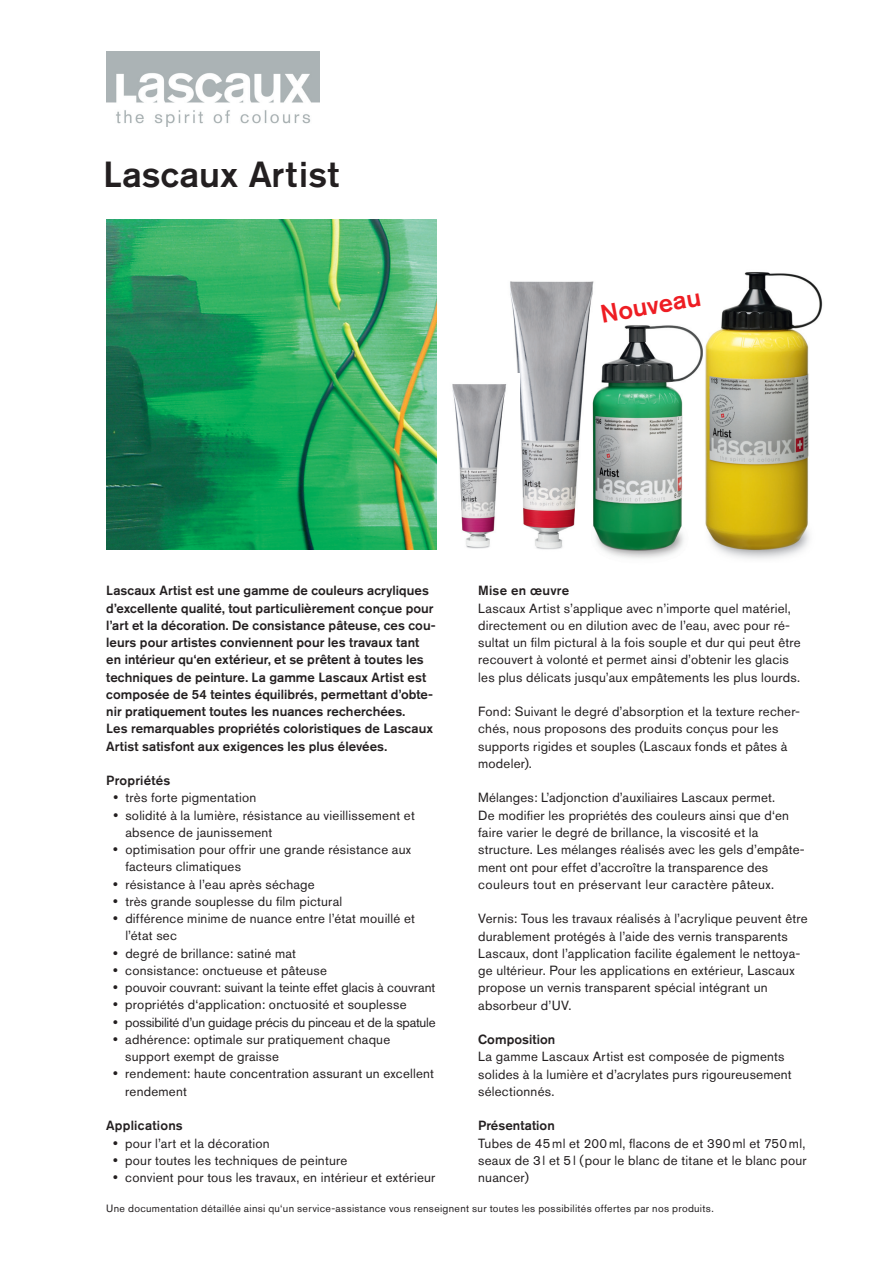
<style>
.page{position:relative;width:893px;height:1263px;background:#fff}
.page>*{position:absolute;margin:0;border:0;box-sizing:border-box;transform-origin:0 0}
.t1{font:500 36px "Akzidenz Grotesk BE";letter-spacing:.01em;color:#231f20}
.t2{font:500 25.2px "Akzidenz Grotesk BE";color:#ee1d23}
.t3{font:13.2px/17.2px "Akzidenz Grotesk BE";letter-spacing:.015em;color:#231f20}
.t4{font:500 13.2px/17.2px "Akzidenz Grotesk BE";letter-spacing:.005em;color:#231f20}
.t5{font:10.5px "Akzidenz Grotesk BE";letter-spacing:.03em;color:#231f20}
</style>
<div class="page">
<img style="left:106px;top:51px;width:213px;height:75px">
<img style="left:106px;top:219px;width:330px;height:330px">
<img style="left:510px;top:281px;width:84px;height:269px">
<img style="left:452px;top:373px;width:67px;height:177px">
<img style="left:591px;top:310px;width:112px;height:249px">
<img style="left:705px;top:272px;width:118px;height:287px">
<h1 class="t1" style="left:103px;top:153px;width:237px">Lascaux Artist</h1>
<h2 class="t2" style="left:598px;top:299px;width:103px;rotate:-10deg">Nouveau</h2>
<p class="t4" style="left:106px;top:582px;width:331px">Lascaux Artist est une gamme de couleurs acryliques d’excellente qualité, tout particulièrement conçue pour l’art et la décoration. De consistance pâteuse, ces cou&shy;leurs pour artistes conviennent pour les travaux tant en intérieur qu‘en extérieur, et se prêtent à toutes les techniques de peinture. La gamme Lascaux Artist est composée de 54 teintes équilibrés, permettant d’obte&shy;nir pratiquement toutes les nuances recherchées.<br>Les remarquables propriétés coloristiques de Lascaux Artist satisfont aux exigences les plus élevées.</p>
<p class="t4" style="left:106px;top:772px;width:66px">Propriétés</p>
<p class="t3" style="left:125px;top:789px;width:312px">très forte pigmentation<br>solidité à la lumière, résistance au vieillissement et absence de jaunissement<br>optimisation pour offrir une grande résistance aux facteurs climatiques<br>résistance à l’eau après séchage<br>très grande souplesse du film pictural<br>différence minime de nuance entre l’état mouillé et l’état sec<br>degré de brillance: satiné mat<br>consistance: onctueuse et pâteuse<br>pouvoir couvrant: suivant la teinte effet glacis à couvrant propriétés d‘application: onctuosité et souplesse possibilité d’un guidage précis du pinceau et de la spatule adhérence: optimale sur pratiquement chaque support exempt de graisse<br>rendement: haute concentration assurant un excellent rendement</p>
<p class="t4" style="left:106px;top:1117px;width:78px">Applications</p>
<p class="t3" style="left:125px;top:1134px;width:312px">pour l’art et la décoration<br>pour toutes les techniques de peinture<br>convient pour tous les travaux, en intérieur et extérieur</p>
<p class="t4" style="left:478px;top:582px;width:92px">Mise en œuvre</p>
<p class="t3" style="left:478px;top:599px;width:324px">Lascaux Artist s’applique avec n’importe quel matériel, directement ou en dilution avec de l’eau, avec pour ré&shy;sultat un film pictural à la fois souple et dur qui peut être recouvert à volonté et permet ainsi d’obtenir les glacis les plus délicats jusqu’aux empâtements les plus lourds.</p>
<p class="t3" style="left:478px;top:703px;width:324px">Fond: Suivant le degré d’absorption et la texture recher&shy;chés, nous proposons des produits conçus pour les supports rigides et souples (Lascaux fonds et pâtes à modeler).</p>
<p class="t3" style="left:478px;top:789px;width:328px">Mélanges: L’adjonction d’auxiliaires Lascaux permet.<br>De modifier les propriétés des couleurs ainsi que d‘en faire varier le degré de brillance, la viscosité et la structure. Les mélanges réalisés avec les gels d’empâte&shy;ment ont pour effet d’accroître la transparence des couleurs tout en préservant leur caractère pâteux.</p>
<p class="t3" style="left:478px;top:910px;width:331px">Vernis: Tous les travaux réalisés à l’acrylique peuvent être durablement protégés à l’aide des vernis transparents Lascaux, dont l’application facilite également le nettoya&shy;ge ultérieur. Pour les applications en extérieur, Lascaux propose un vernis transparent spécial intégrant un absorbeur d’UV.</p>
<p class="t4" style="left:478px;top:1030px;width:79px">Composition</p>
<p class="t3" style="left:478px;top:1048px;width:315px">La gamme Lascaux Artist est composée de pigments solides à la lumière et d’acrylates purs rigoureusement sélectionnés.</p>
<p class="t4" style="left:478px;top:1116px;width:78px">Présentation</p>
<p class="t3" style="left:478px;top:1134px;width:330px;text-align:justify">Tubes de 45ml et 200ml, flacons de et 390ml et 750ml, seaux de 3l et 5l (pour le blanc de titane et le blanc pour nuancer)</p>
<p class="t5" style="left:106px;top:1202px;width:609px">Une documentation détaillée ainsi qu‘un service-assistance vous renseignent sur toutes les possibilités offertes par nos produits.</p>
</div>
